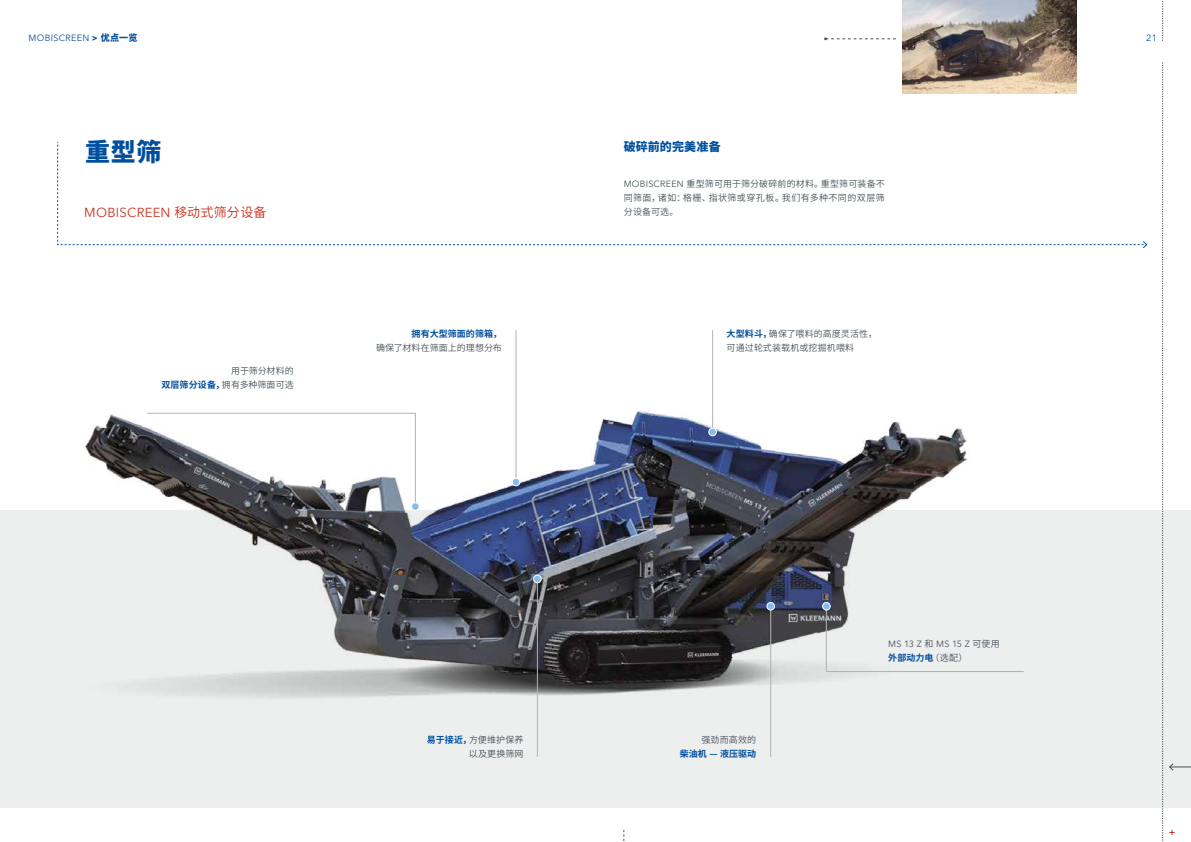
<style>
.page{position:relative;width:1191px;height:842px;background:#fff}
.page>*{position:absolute;margin:0;border:0;box-sizing:border-box;transform-origin:0 0}
.t1{font:800 25px "Source Han Sans CN";color:#004f9f}
.t2{font:13px "Avenir Next LT Pro";letter-spacing:.02em;color:#cb2f1d}
.t3{font:800 12px "Source Han Sans CN";letter-spacing:.01em;color:#004f9f}
.t4{font:9px/14px "Source Han Sans CN";letter-spacing:.015em;color:#475258;text-align:right}
.t5{font:700 9px "Source Han Sans CN";letter-spacing:.01em;color:#004f9f}
.t6{font:9px "Avenir Next LT Pro";letter-spacing:.035em;color:#004f9f}
.t7{font:9px "Avenir Next LT Pro";letter-spacing:-.005em;color:#475258}
.s1{font-weight:700}
.s2{font-family:"Source Han Sans CN";font-weight:800}
.s3{font-family:"Source Han Sans CN"}
.s4{font-weight:700;color:#004f9f}
.s5{font-family:"Avenir Next LT Pro"}
.s6{font-weight:400;color:#475258}
</style>
<div class="page">
<div style="left:0;top:510px;width:1191px;height:298px;background:#edeeee"></div>
<svg style="left:1169px;top:763px;width:22px;height:8px"></svg>
<svg style="left:1169px;top:830px;width:5px;height:5px"></svg>
<svg style="left:1162px;top:1px;width:1px;height:40px"></svg>
<svg style="left:1162px;top:62px;width:1px;height:780px"></svg>
<img style="left:85px;top:396px;width:883px;height:313px">
<hr style="left:537px;top:579px;width:1px;height:178px;background:#b2b2b2">
<hr style="left:712px;top:330px;width:1px;height:102px;background:#b2b2b2">
<hr style="left:770px;top:606px;width:1px;height:151px;background:#b2b2b2">
<hr style="left:826px;top:606px;width:1px;height:65px;background:#b2b2b2">
<div style="left:533px;top:575px;width:8px;height:8px;background:#88bce7;border-radius:50%"></div>
<div style="left:533px;top:575px;width:8px;height:8px;border:1px solid #fff;border-radius:50%"></div>
<div style="left:709px;top:428px;width:7px;height:8px;background:#88bce7;border-radius:50%"></div>
<div style="left:708px;top:428px;width:8px;height:8px;border:1px solid #fff;border-radius:50%"></div>
<div style="left:767px;top:602px;width:7px;height:8px;background:#88bce7;border-radius:50%"></div>
<div style="left:766px;top:602px;width:8px;height:8px;border:1px solid #fff;border-radius:50%"></div>
<div style="left:822px;top:602px;width:8px;height:8px;background:#88bce7;border-radius:50%"></div>
<div style="left:822px;top:602px;width:8px;height:8px;border:1px solid #fff;border-radius:50%"></div>
<hr style="left:415px;top:413px;width:1px;height:91px;background:#b2b2b2">
<hr style="left:516px;top:330px;width:1px;height:152px;background:#b2b2b2">
<div style="left:411px;top:503px;width:8px;height:7px;background:#88bce7;border-radius:50%"></div>
<div style="left:411px;top:502px;width:8px;height:8px;border:1px solid #fff;border-radius:50%"></div>
<div style="left:512px;top:478px;width:8px;height:8px;background:#88bce7;border-radius:50%"></div>
<div style="left:512px;top:478px;width:8px;height:8px;border:1px solid #fff;border-radius:50%"></div>
<hr style="left:147px;top:413px;width:268px;height:1px;background:#b2b2b2">
<hr style="left:826px;top:671px;width:197px;height:1px;background:#b2b2b2">
<svg style="left:57px;top:145px;width:1090px;height:104px"></svg>
<img style="left:902px;top:0;width:174px;height:94px">
<svg style="left:824px;top:37px;width:71px;height:3px"></svg>
<p class="t6" style="left:28px;top:32px;width:110px">MOBISCREEN <span class="s1">&gt;</span> <span class="s2">优点一览</span></p>
<h1 class="t1" style="left:85px;top:137px;width:78px">重型筛</h1>
<h2 class="t2" style="left:84px;top:204px;width:184px">MOBISCREEN <span class="s3">移动式筛分设备</span></h2>
<p class="t4" style="left:161px;top:364px;width:134px">用于筛分材料的<br><span class="s4">双层筛分设备，</span>拥有多种筛面可选</p>
<p class="t5" style="left:411px;top:329px;width:92px">拥有大型筛面的筛箱，</p>
<p class="t4" style="left:376px;top:341px;width:127px">确保了材料在筛面上的理想分布</p>
<h3 class="t3" style="left:623px;top:140px;width:99px">破碎前的完美准备</h3>
<p class="t4" style="left:623px;top:177px;width:262px;text-align:justify"><span class="s5">MOBISCREEN</span> 重型筛可用于筛分破碎前的材料。重型筛可装备不同筛面，诸如：格栅、指状筛或穿孔板。我们有多种不同的双层筛分设备可选。</p>
<p class="t4" style="left:726px;top:326px;width:152px;text-align:left"><span class="s4">大型料斗，</span>确保了喂料的高度灵活性，可通过轮式装载机或挖掘机喂料</p>
<p class="t4" style="left:427px;top:733px;width:98px"><span class="s4">易于接近，</span>方便维护保养以及更换筛网</p>
<p class="t4" style="left:701px;top:733px;width:56px">强劲而高效的</p>
<p class="t5" style="left:680px;top:749px;width:78px">柴油机 — 液压驱动</p>
<p class="t7" style="left:888px;top:639px;width:113px">MS 13 Z <span class="s3">和</span> MS 15 Z <span class="s3">可使用</span></p>
<p class="t5" style="left:888px;top:653px;width:81px">外部动力电<span class="s6">（选配）</span></p>
<p class="t6" style="left:1146px;top:32px;width:12px">21</p>
</div>
